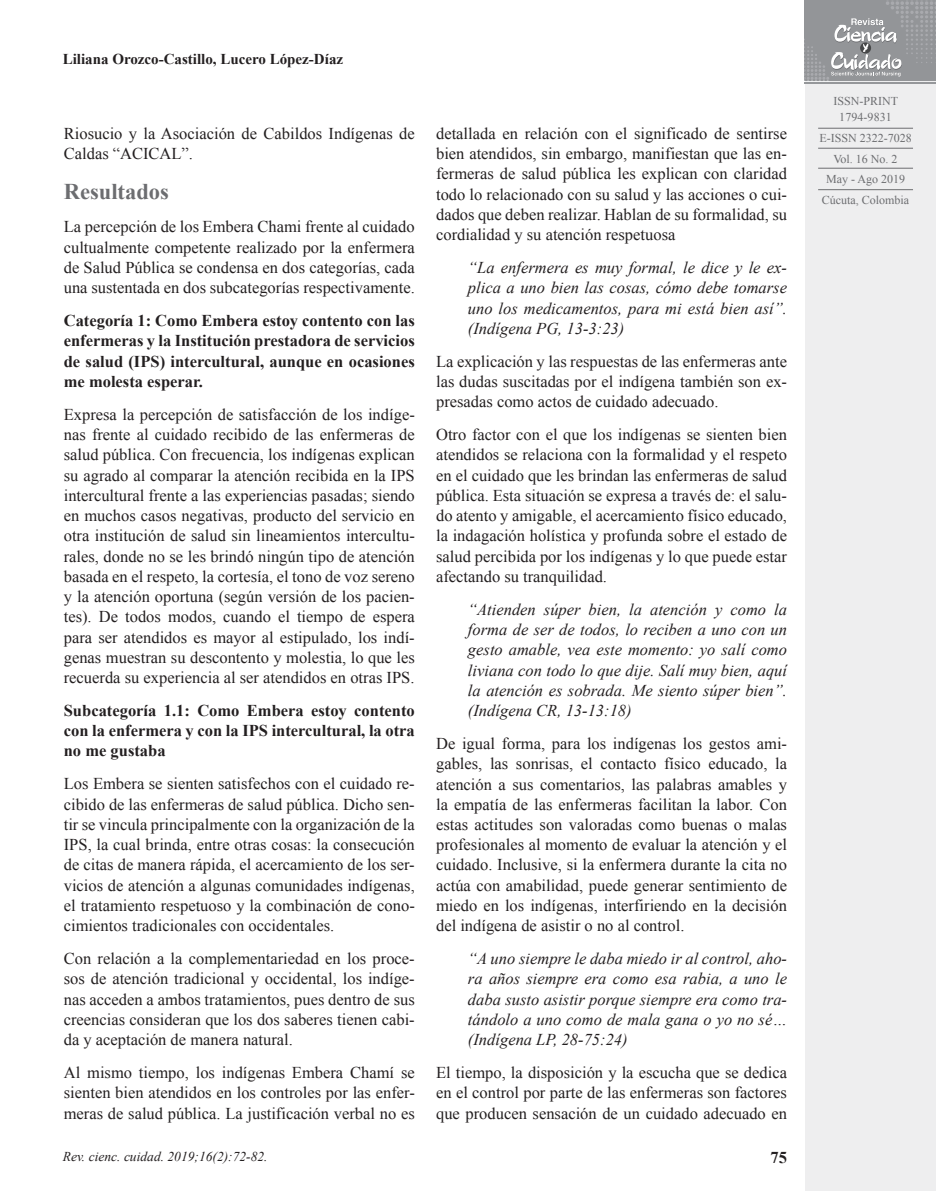
<style>
.page{position:relative;width:936px;height:1191px;background:#fff}
.page>*{position:absolute;margin:0;border:0;box-sizing:border-box;transform-origin:0 0}
.t1{font:700 22.5px "Times New Roman";color:#6c6d70}
.t2{font:16.5px/20.2px "Times New Roman";color:#231f20;text-align:justify}
.t3{font:italic 16.5px/20.2px "Times New Roman";color:#231f20;text-align:justify}
.t4{font:700 16.5px/20.2px "Times New Roman";color:#231f20;text-align:justify}
.t5{font:700 15px "Times New Roman";color:#231f20}
.t6{font:italic 13.5px "Times New Roman";color:#231f20}
.t7{font:12px/20.7px "Times New Roman";color:#6c6d70;text-align:center}
</style>
<div class="page">
<div style="left:805px;top:0;width:130px;height:1191px;background:#eeeeef"></div>
<hr style="left:818px;top:128px;width:94px;height:1px;background:#6c6d70">
<hr style="left:818px;top:148px;width:94px;height:1px;background:#6c6d70">
<hr style="left:818px;top:168px;width:94px;height:1px;background:#6c6d70">
<hr style="left:818px;top:189px;width:94px;height:1px;background:#6c6d70">
<svg style="left:804px;top:0;width:132px;height:84px;background:#9e9fa2"></svg>
<p class="t5" style="left:63px;top:49px;width:282px">Liliana Orozco-Castillo, Lucero López-Díaz</p>
<p class="t2" style="left:64px;top:123px;width:352px">Riosucio y la Asociación de Cabildos Indígenas de<br>Caldas “ACICAL”.</p>
<h1 class="t1" style="left:64px;top:176px;width:107px">Resultados</h1>
<p class="t2" style="left:64px;top:217px;width:352px">La percepción de l os Embera Chami frente al cuidado cultualmente competente realizado por la enfermera de Salud Pública se condensa en dos categorías, cada una sustentada en dos subcategorías respectivamente.</p>
<p class="t4" style="left:64px;top:310px;width:352px">Categoría 1: Como Embera estoy contento con las enfermeras y la Institución prestadora de servicios de salud (IPS) intercultural, aunque en ocasiones me molesta esperar.</p>
<p class="t2" style="left:64px;top:404px;width:352px">Expresa la percepción de satisfacción de los indíge&shy;nas frente al cuidado recibido de las enfermeras de salud pública. Con frecuencia, los indígenas explican su agrado al comparar la atención recibida en la IPS intercultural frente a las experiencias pasadas; siendo en muchos casos negativas, producto del servicio en otra institución de salud sin lineamientos intercultu&shy;rales, donde no se les brindó ningún tipo de atención basada en el respeto, la cortesía, el tono de voz sereno y la atención oportuna (según versión de los pacien&shy;tes). De todos modos, cuando el tiempo de espera para ser atendidos es mayor al estipulado, los indí&shy;genas muestran su descontento y molestia, lo que les recuerda su experiencia al ser atendidos en otras IPS.</p>
<p class="t4" style="left:64px;top:700px;width:352px">Subcategoría 1.1: Como Embera estoy contento con la enfermera y con la IPS intercultural, la otra no me gustaba</p>
<p class="t2" style="left:64px;top:773px;width:352px">Los Embera se sienten satisfechos con el cuidado re&shy;cibido de las enfermeras de salud pública. Dicho sen&shy;tir se vincula principalmente con la organización de la IPS, la cual brinda, entre otras cosas: la consecución de citas de manera rápida, el acercamiento de los ser&shy;vicios de atención a algunas comunidades indígenas, el tratamiento respetuoso y la combinación de cono&shy;cimientos tradicionales con occidentales.</p>
<p class="t2" style="left:64px;top:948px;width:352px">Con relación a la complementariedad en los proce&shy;sos de atención tradicional y occidental, los indíge&shy;nas acceden a ambos tratamientos, pues dentro de sus creencias consideran que los dos saberes tienen cabi&shy;da y aceptación de manera natural.</p>
<p class="t2" style="left:64px;top:1062px;width:352px">Al mismo tiempo, los indígenas Embera Chamí se sienten bien atendidos en los controles por las enfer&shy;meras de salud pública. La justificación verbal no es</p>
<p class="t6" style="left:63px;top:1147px;width:206px">Rev. cienc. cuidad. 2019;16(2):72-82.</p>
<p class="t2" style="left:436px;top:123px;width:352px">detallada en relación con el significado de sentirse bien atendidos, sin embargo, manifiestan que las en&shy;fermeras de salud pública les explican con claridad todo lo relacionado con su salud y las acciones o cui&shy;dados que deben realizar. Hablan de su formalidad, su cordialidad y su atención respetuosa</p>
<p class="t3" style="left:468px;top:257px;width:320px">“La enfermera es muy formal, le dice y le ex&shy;plica a uno bien las cosas, cómo debe tomarse uno los medicamentos, para mi está bien así”. (indígena PG, 13-3:23)</p>
<p class="t2" style="left:436px;top:351px;width:352px">La explicación y las respuestas de las enfermeras ante las dudas suscitadas por el indígena también son ex&shy;presadas como actos de cuidado adecuado.</p>
<p class="t2" style="left:436px;top:424px;width:352px">Otro factor con el que los indígenas se sienten bien atendidos se relaciona con la formalidad y el respeto en el cuidado que les brindan las enfermeras de salud pública. Esta situación se expresa a través de: el salu&shy;do atento y amigable, el acercamiento físico educado, la indagación holística y profunda sobre el estado de salud percibida por los indígenas y lo que puede estar afectando su tranquilidad.</p>
<p class="t3" style="left:468px;top:599px;width:320px">“Atienden súper bien, la atención y como la forma de ser de todos, lo reciben a uno con un gesto amable, vea este momento: yo salí como liviana con todo lo que dije. Salí muy bien, aquí la atención es sobrada. Me siento súper bien”. (indígena CR, 13-13:18)</p>
<p class="t2" style="left:436px;top:733px;width:352px">De igual forma, para los indígenas los gestos ami&shy;gables, las sonrisas, el contacto físico educado, la atención a sus comentarios, las palabras amables y la empatía de las enfermeras facilitan la labor. Con estas actitudes son valoradas como buenas o malas profesionales al momento de evaluar la atención y el cuidado. Inclusive, si la enfermera durante la cita no actúa con amabilidad, puede generar sentimiento de miedo en los indígenas, interfiriendo en la decisión del indígena de asistir o no al control.</p>
<p class="t3" style="left:468px;top:948px;width:320px">“A uno siempre le daba miedo ir al control, aho&shy;ra años siempre era como esa rabia, a uno le daba susto asistir porque siempre era como tra&shy;tándolo a uno como de mala gana o yo no sé… (indígena LP, 28-75:24)</p>
<p class="t2" style="left:436px;top:1062px;width:352px">El tiempo, la disposición y la escucha que se dedica en el control por parte de las enfermeras son factores que producen sensación de un cuidado adecuado en</p>
<p class="t4" style="left:770px;top:1147px;width:18px">75</p>
<p class="t7" style="left:833px;top:92px;width:66px;line-height:16.5px">ISSN-PRINT<br>1794-9831</p>
<p class="t7" style="left:819px;top:127px;width:94px">E-ISSN 2322-7028<br>Vol. 16 No. 2<br>May - Ago 2019<br>Cúcuta, Colombia</p>
</div>
